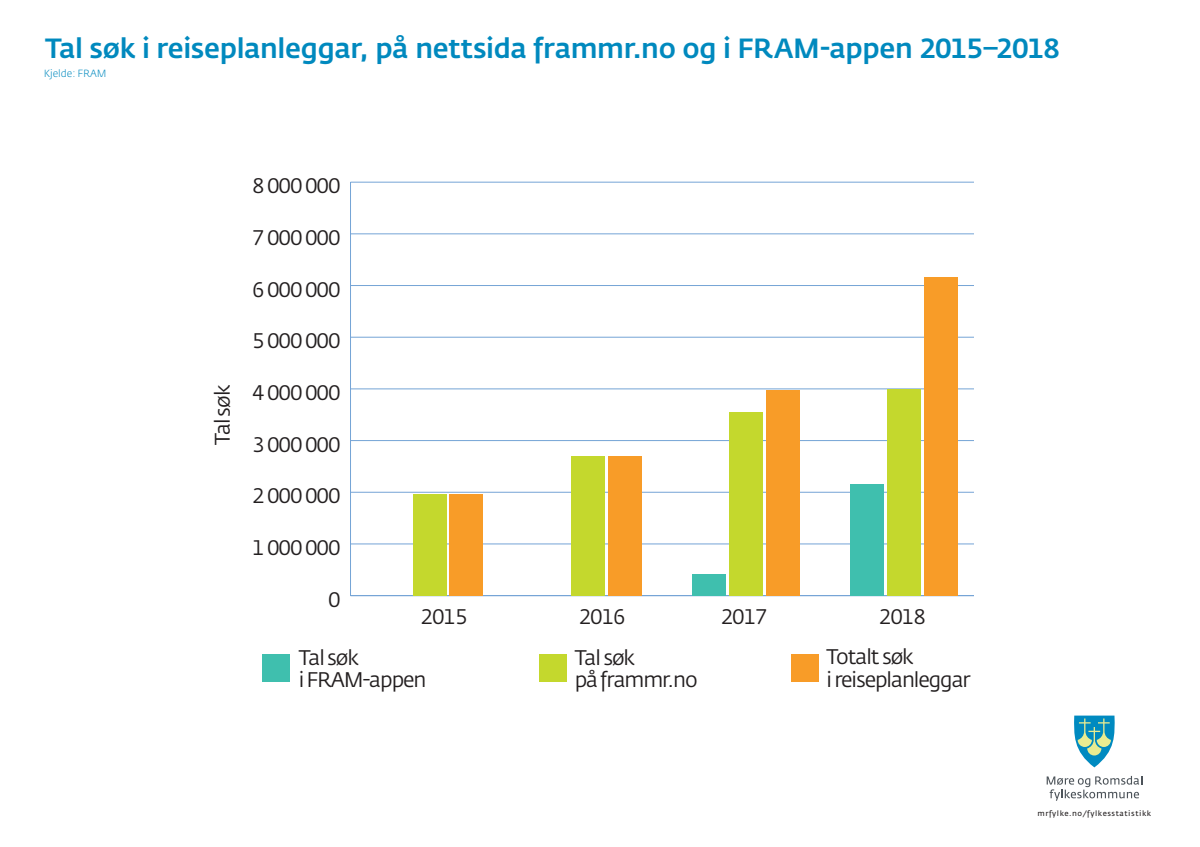
<style>
.page{position:relative;width:1200px;height:847px;background:#fff}
.page>*{position:absolute;margin:0;border:0;box-sizing:border-box;transform-origin:0 0}
.Tabelltekst{font:500 27.5px "Fedra Sans Std";letter-spacing:-.015em;color:#0089be}
.t1{font:20.94px/22.6px "Fedra Sans Std";letter-spacing:-.05em;color:#231f20}
.Tabelltekst-2{font:300 10.31px "Fedra Sans Std";color:#0089be}
.t2{font:7.5px "Fedra Sans";letter-spacing:.07em;color:#231f20}
</style>
<div class="page">
<svg style="left:1047px;top:776px;width:95px;height:25px"></svg>
<svg style="left:1074px;top:715px;width:41px;height:52px"></svg>
<hr style="left:350px;top:182px;width:1px;height:414px;background:#75a4d6">
<hr style="left:351px;top:595px;width:622px;height:1px;background:#75a4d6">
<hr style="left:351px;top:543px;width:622px;height:1px;background:#75a4d6">
<hr style="left:351px;top:492px;width:622px;height:1px;background:#75a4d6">
<hr style="left:351px;top:440px;width:622px;height:1px;background:#75a4d6">
<hr style="left:351px;top:388px;width:622px;height:1px;background:#75a4d6">
<hr style="left:351px;top:337px;width:622px;height:1px;background:#75a4d6">
<hr style="left:351px;top:285px;width:622px;height:1px;background:#75a4d6">
<hr style="left:351px;top:233px;width:622px;height:1px;background:#75a4d6">
<hr style="left:351px;top:182px;width:622px;height:1px;background:#75a4d6">
<div style="left:450px;top:494px;width:33px;height:102px;background:#f89c28"></div>
<div style="left:608px;top:456px;width:33px;height:140px;background:#f89c28"></div>
<div style="left:766px;top:390px;width:33px;height:206px;background:#f89c28"></div>
<div style="left:924px;top:277px;width:33px;height:319px;background:#f89c28"></div>
<div style="left:413px;top:494px;width:33px;height:102px;background:#c4d82d"></div>
<div style="left:571px;top:456px;width:33px;height:140px;background:#c4d82d"></div>
<div style="left:729px;top:412px;width:33px;height:184px;background:#c4d82d"></div>
<div style="left:887px;top:389px;width:34px;height:207px;background:#c4d82d"></div>
<div style="left:692px;top:574px;width:34px;height:22px;background:#3fbfae"></div>
<div style="left:850px;top:484px;width:34px;height:112px;background:#3fbfae"></div>
<div style="left:262px;top:654px;width:28px;height:28px;background:#3fbfae"></div>
<div style="left:540px;top:654px;width:27px;height:28px;background:#c4d82d"></div>
<div style="left:791px;top:654px;width:28px;height:28px;background:#f89c28"></div>
<p class="Tabelltekst" style="left:45px;top:31px;width:1017px">Tal søk i reiseplanleggar, på nettsida frammr.no og i FRAM-appen 2015–2018</p>
<p class="Tabelltekst-2" style="left:44px;top:67px;width:64px">Kjelde: FRAM</p>
<p class="t1" style="left:252px;top:175px;width:90px">8 000 000</p>
<p class="t1" style="left:252px;top:226px;width:90px">7 000 000</p>
<p class="t1" style="left:252px;top:278px;width:90px">6 000 000</p>
<p class="t1" style="left:211px;top:445px;width:62px;rotate:-90deg">Tal søk</p>
<p class="t1" style="left:252px;top:330px;width:90px">5 000 000</p>
<p class="t1" style="left:252px;top:381px;width:90px">4 000 000</p>
<p class="t1" style="left:252px;top:433px;width:90px">3 000 000</p>
<p class="t1" style="left:252px;top:485px;width:90px">2 000 000</p>
<p class="t1" style="left:252px;top:536px;width:90px">1 000 000</p>
<p class="t1" style="left:328px;top:588px;width:14px">0</p>
<p class="t1" style="left:421px;top:606px;width:49px">2015</p>
<p class="t1" style="left:579px;top:606px;width:49px">2016</p>
<p class="t1" style="left:721px;top:606px;width:49px">2017</p>
<p class="t1" style="left:879px;top:606px;width:49px">2018</p>
<p class="t1" style="left:299px;top:646px;width:129px">Tal søk<br>i FRAM-appen</p>
<p class="t1" style="left:575px;top:646px;width:124px">Tal søk<br>på frammr.no</p>
<p class="t1" style="left:826px;top:646px;width:146px">Totalt søk<br>i reiseplanleggar</p>
<p class="t2" style="left:1038px;top:809px;width:115px">mrfylke.no/fylkesstatistikk</p>
</div>
